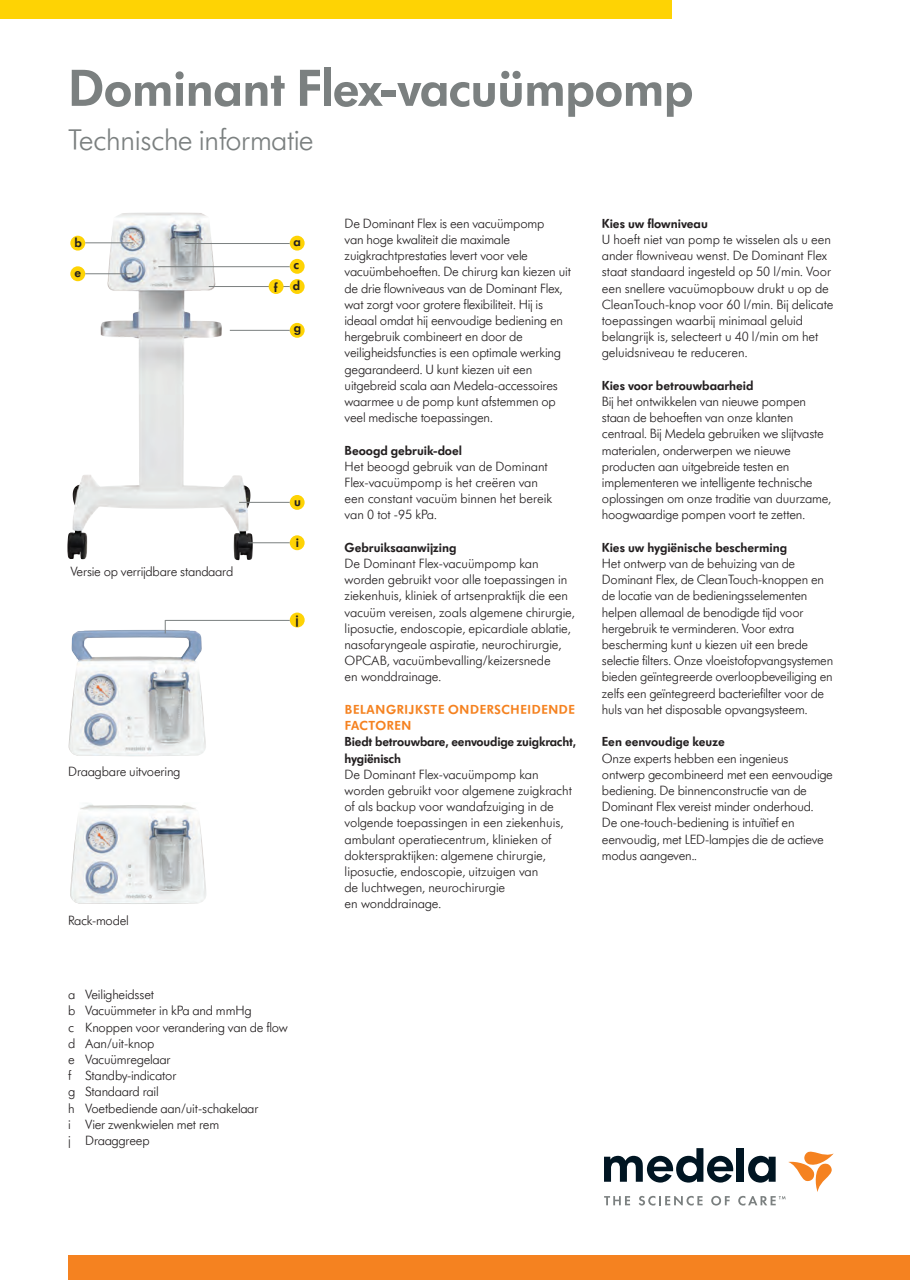
<style>
.page{position:relative;width:910px;height:1280px;background:#fff}
.page>*{position:absolute;margin:0;border:0;box-sizing:border-box;transform-origin:0 0}
.t1{font:600 54px "Futura SB Medela";letter-spacing:-.01em;color:#7b8080}
.t2{font:300 30px "Futura SB Medela";letter-spacing:-.01em;color:#7b8080}
.t3{font:300 13.5px/16.2px "Futura SB Medela";letter-spacing:-.01em;color:#231f20}
.t4{font:600 13.5px/16.2px "Futura SB Medela";color:#231f20}
.t5{font:600 13.5px/16.2px "Futura SB Medela";letter-spacing:.05em;color:#f58220}
.t6{font:300 13.5px "Futura SB Medela";letter-spacing:-.03em;color:#231f20}
</style>
<div class="page">
<img style="left:67px;top:212px;width:172px;height:347px">
<img style="left:70px;top:804px;width:136px;height:100px">
<img style="left:68px;top:629px;width:138px;height:127px">
<div style="left:290px;top:535px;width:15px;height:15px;background:#fed304;border-radius:50%"></div>
<hr style="left:248px;top:542px;width:42px;height:1px;background:#7b8080">
<div style="left:290px;top:495px;width:15px;height:15px;background:#fed304;border-radius:50%"></div>
<hr style="left:239px;top:502px;width:51px;height:1px;background:#7b8080">
<div style="left:290px;top:323px;width:15px;height:15px;background:#fed304;border-radius:50%"></div>
<hr style="left:230px;top:330px;width:60px;height:1px;background:#7b8080">
<div style="left:290px;top:279px;width:15px;height:15px;background:#fed304;border-radius:50%"></div>
<hr style="left:209px;top:286px;width:81px;height:1px;background:#7b8080">
<div style="left:269px;top:279px;width:15px;height:15px;background:#fed304;border-radius:50%"></div>
<div style="left:290px;top:236px;width:15px;height:14px;background:#fed304;border-radius:50%"></div>
<hr style="left:185px;top:243px;width:105px;height:1px;background:#7b8080">
<div style="left:70px;top:266px;width:15px;height:15px;background:#fed304;border-radius:50%"></div>
<hr style="left:85px;top:273px;width:48px;height:1px;background:#7b8080">
<div style="left:70px;top:236px;width:15px;height:14px;background:#fed304;border-radius:50%"></div>
<hr style="left:85px;top:242px;width:48px;height:1px;background:#7b8080">
<div style="left:290px;top:612px;width:15px;height:15px;background:#fed304;border-radius:50%"></div>
<hr style="left:165px;top:620px;width:125px;height:1px;background:#7b8080">
<svg style="left:165px;top:620px;width:1px;height:13px"></svg>
<div style="left:290px;top:259px;width:15px;height:15px;background:#fed304;border-radius:50%"></div>
<hr style="left:158px;top:266px;width:132px;height:1px;background:#7b8080">
<svg style="left:604px;top:1148px;width:230px;height:57px"></svg>
<div style="left:0;top:0;width:672px;height:19px;background:#fed304"></div>
<div style="left:68px;top:1255px;width:842px;height:24px;background:#f58220"></div>
<h1 class="t1" style="left:68px;top:56px;width:627px">Dominant Flex-vacuümpomp</h1>
<h2 class="t2" style="left:68px;top:122px;width:247px">Technische informatie</h2>
<p class="t4" style="left:74px;top:234px;width:9px">b</p>
<p class="t4" style="left:74px;top:264px;width:8px">e</p>
<p class="t4" style="left:293px;top:233px;width:9px">a</p>
<p class="t4" style="left:294px;top:257px;width:7px">c</p>
<p class="t4" style="left:274px;top:278px;width:28px">f d</p>
<p class="t4" style="left:294px;top:319px;width:9px">g</p>
<p class="t3" style="left:70px;top:564px;width:164px">Versie op verrijdbare standaard</p>
<p class="t3" style="left:68px;top:763px;width:114px">Draagbare uitvoering</p>
<p class="t6" style="left:68px;top:912px;width:62px">Rack-model</p>
<p class="t4" style="left:294px;top:494px;width:8px">u</p>
<p class="t4" style="left:296px;top:534px;width:5px">i</p>
<p class="t4" style="left:296px;top:611px;width:5px">j</p>
<p class="t3" style="left:68px;top:986px;width:221px">a Veiligheidsset<br>b Vacuümmeter in kPa and mmHg<br>c Knoppen voor verandering van de flow d Aan/uit-knop<br>e Vacuümregelaar<br>f Standby-indicator<br>g Standaard rail<br>h Voetbediende aan/uit-schakelaar<br>i Vier zwenkwielen met rem<br>j Draaggreep</p>
<p class="t3" style="left:345px;top:215px;width:228px">De Dominant Flex is een vacuümpomp<br>van hoge kwaliteit die maximale zuigkrachtprestaties levert voor vele vacuümbehoeften. De chirurg kan kiezen uit de drie flowniveaus van de Dominant Flex, wat zorgt voor grotere flexibiliteit. Hij is ideaal omdat hij eenvoudige bediening en hergebruik combineert en door de veiligheidsfuncties is een optimale werking gegarandeerd. U kunt kiezen uit een uitgebreid scala aan Medela-accessoires waarmee u de pomp kunt afstemmen op veel medische toepassingen.</p>
<p class="t4" style="left:345px;top:442px;width:119px">Beoogd gebruik-doel</p>
<p class="t3" style="left:345px;top:458px;width:209px">Het beoogd gebruik van de Dominant<br>Flex-vacuümpomp is het creëren van een constant vacuüm binnen het bereik van 0 tot -95 kPa.</p>
<p class="t4" style="left:345px;top:539px;width:113px">Gebruiksaanwijzing</p>
<p class="t3" style="left:345px;top:555px;width:232px">De Dominant Flex-vacuümpomp kan worden gebruikt voor alle toepassingen in ziekenhuis, kliniek of artsenpraktijk die een vacuüm vereisen, zoals algemene chirurgie, liposuctie, endoscopie, epicardiale ablatie, nasofaryngeale aspiratie, neurochirurgie, OPCAB, vacuümbevalling/keizersnede<br>en wonddrainage.</p>
<p class="t5" style="left:345px;top:701px;width:231px">BELANGRIJKSTE ONDERSCHEIDENDE<br>FACTOREN</p>
<p class="t4" style="left:345px;top:733px;width:233px">Biedt betrouwbare, eenvoudige zuigkracht, hygiënisch</p>
<p class="t3" style="left:345px;top:766px;width:229px">De Dominant Flex-vacuümpomp kan worden gebruikt voor algemene zuigkracht of als backup voor wandafzuiging in de volgende toepassingen in een ziekenhuis, ambulant operatiecentrum, klinieken of dokterspraktijken: algemene chirurgie, liposuctie, endoscopie, uitzuigen van<br>de luchtwegen, neurochirurgie<br>en wonddrainage.</p>
<p class="t4" style="left:602px;top:215px;width:107px">Kies uw flowniveau</p>
<p class="t3" style="left:602px;top:231px;width:233px">U hoeft niet van pomp te wisselen als u een ander flowniveau wenst. De Dominant Flex staat standaard ingesteld op 50 l/min. Voor een snellere vacuümopbouw drukt u op de CleanTouch-knop voor 60 l/min. Bij delicate toepassingen waarbij minimaal geluid belangrijk is, selecteert u 40 l/min om het geluidsniveau te reduceren.</p>
<p class="t4" style="left:602px;top:377px;width:153px">Kies voor betrouwbaarheid</p>
<p class="t3" style="left:602px;top:393px;width:231px">Bij het ontwikkelen van nieuwe pompen staan de behoeften van onze klanten centraal. Bij Medela gebruiken we slijtvaste materialen, onderwerpen we nieuwe producten aan uitgebreide testen en implementeren we intelligente technische oplossingen om onze traditie van duurzame, hoogwaardige pompen voort te zetten.</p>
<p class="t4" style="left:602px;top:539px;width:187px">Kies uw hygiënische bescherming</p>
<p class="t3" style="left:602px;top:555px;width:233px">Het ontwerp van de behuizing van de Dominant Flex, de CleanTouch-knoppen en de locatie van de bedieningsselementen helpen allemaal de benodigde tijd voor hergebruik te verminderen. Voor extra bescherming kunt u kiezen uit een brede selectie filters. Onze vloeistofopvangsystemen bieden geïntegreerde overloopbeveiliging en zelfs een geïntegreerd bacteriefilter voor de huls van het disposable opvangsysteem.</p>
<p class="t4" style="left:602px;top:733px;width:124px">Een eenvoudige keuze</p>
<p class="t3" style="left:602px;top:750px;width:232px">Onze experts hebben een ingenieus ontwerp gecombineerd met een eenvoudige bediening. De binnenconstructie van de Dominant Flex vereist minder onderhoud.<br>De one-touch-bediening is intuïtief en eenvoudig, met LED-lampjes die de actieve modus aangeven..</p>
</div>
